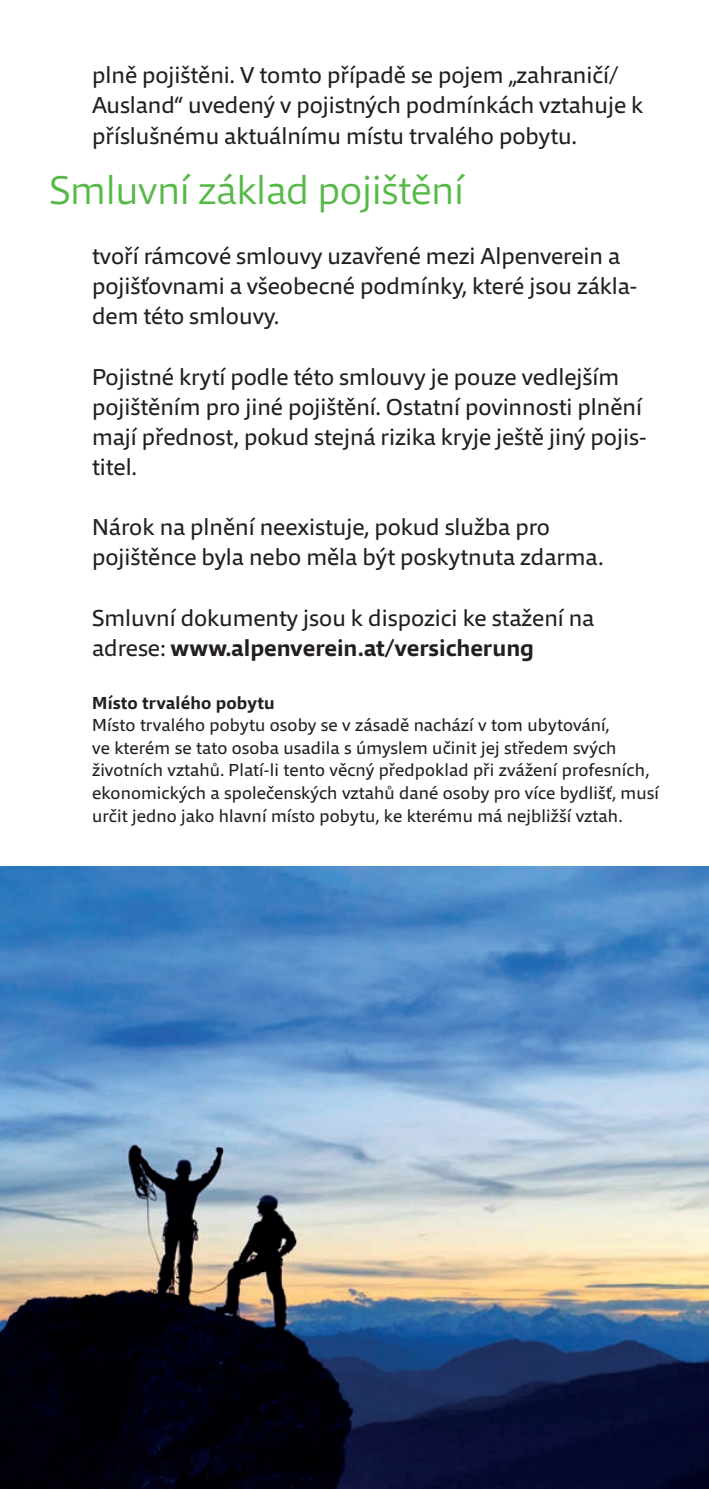
<style>
.page{position:relative;width:709px;height:1489px;background:#fff}
.page>*{position:absolute;margin:0;border:0;box-sizing:border-box;transform-origin:0 0}
.t1{font:300 40px "Qubo";letter-spacing:-.005em;color:#56b947}
.t2{font:23px/30px "Qubo";color:#231f20}
.t3{font:17.5px/22.5px "Qubo";letter-spacing:.01em;color:#231f20}
.t4{font:700 17.5px "Qubo";letter-spacing:.01em;color:#231f20}
.s1{font-weight:700}
</style>
<div class="page">
<img style="left:0;top:866px;width:709px;height:622px">
<p class="t2" style="left:92px;top:60px;width:553px">plně pojištěni. V tomto případě se pojem „zahraničí/<br>Ausland“ uvedený v pojistných podmínkách vztahuje k příslušnému aktuálnímu místu trvalého pobytu.</p>
<h1 class="t1" style="left:50px;top:164px;width:416px">Smluvní základ pojištění</h1>
<p class="t2" style="left:92px;top:241px;width:546px">tvoří rámcové smlouvy uzavřené mezi Alpenverein a pojišťovnami a všeobecné podmínky, které jsou zákla&shy;dem této smlouvy.</p>
<p class="t2" style="left:92px;top:361px;width:556px">Pojistné krytí podle této smlouvy je pouze vedlejším pojištěním pro jiné pojištění. Ostatní povinnosti plnění mají přednost, pokud stejná rizika kryje ještě jiný pojis&shy;titel.</p>
<p class="t2" style="left:92px;top:512px;width:512px">Nárok na plnění neexistuje, pokud služba pro pojištěnce byla nebo měla být poskytnuta zdarma.</p>
<p class="t2" style="left:92px;top:602px;width:503px">Smluvní dokumenty jsou k dispozici ke stažení na adrese: <span class="s1">www.alpenverein.at/versicherung</span></p>
<p class="t4" style="left:92px;top:691px;width:184px">Místo trvalého pobytu</p>
<p class="t3" style="left:92px;top:713px;width:568px">Místo trvalého pobytu osoby se v zásadě nachází v tom ubytování,<br>ve kterém se tato osoba usadila s úmyslem učinit jej středem svých životních vztahů. Platí-li tento věcný předpoklad při zvážení profesních, ekonomických a společenských vztahů dané osoby pro více bydlišť, musí určit jedno jako hlavní místo pobytu, ke kterému má nejbližší vztah.</p>
</div>
